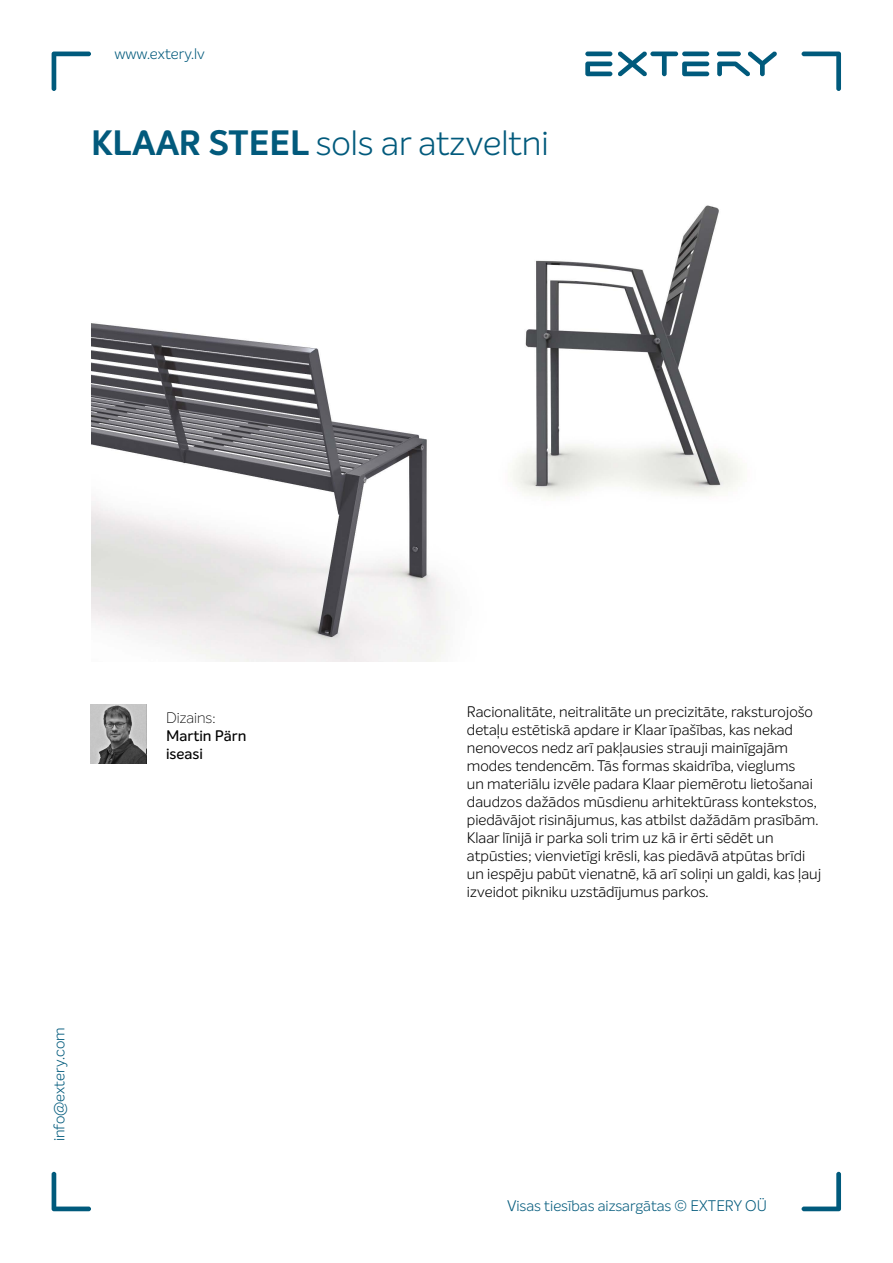
<style>
.page{position:relative;width:893px;height:1263px;background:#fff}
.page>*{position:absolute;margin:0;border:0;box-sizing:border-box;transform-origin:0 0}
.t1{font:300 34.5px "Intelo";color:#025a7c}
.t2{font:300 15px/18px "Intelo";color:#000}
.t3{font:300 15px "Intelo";color:#025a7c}
.t4{font:500 15px/18px "Intelo";color:#000}
.t5{font:300 15px "Intelo";color:#005a7c}
.t6{font:100 15px "Intelo";color:#000}
.s1{font-weight:700}
</style>
<div class="page">
<svg style="left:802px;top:52px;width:39px;height:39px"></svg>
<svg style="left:802px;top:1172px;width:39px;height:39px"></svg>
<svg style="left:52px;top:1172px;width:39px;height:39px"></svg>
<svg style="left:52px;top:52px;width:39px;height:39px"></svg>
<svg style="left:585px;top:51px;width:192px;height:26px"></svg>
<img style="left:90px;top:704px;width:56px;height:59px">
<img style="left:92px;top:205px;width:650px;height:456px">
<p class="t3" style="left:114px;top:45px;width:92px">www.extery.lv</p>
<h1 class="t1" style="left:91px;top:122px;width:459px"><span class="s1">KLAAR STEEL</span> sols ar atzveltni</h1>
<p class="t6" style="left:166px;top:708px;width:51px">Dizains:</p>
<p class="t4" style="left:166px;top:726px;width:82px">Martin Pärn iseasi</p>
<p class="t5" style="left:50px;top:1141px;width:116px;rotate:-90deg">info@extery.com</p>
<p class="t2" style="left:467px;top:702px;width:356px">Racionalitāte, neitralitāte un precizitāte, raksturojošo detaļu estētiskā apdare ir Klaar īpašības, kas nekad nenovecos nedz arī pakļausies strauji mainīgajām modes tendencēm. Tās formas skaidrība, vieglums<br>un materiālu izvēle padara Klaar piemērotu lietošanai daudzos dažādos mūsdienu arhitektūrass kontekstos, piedāvājot risinājumus, kas atbilst dažādām prasībām.<br>Klaar līnijā ir parka soli trim uz kā ir ērti sēdēt un atpūsties; vienvietīgi krēsli, kas piedāvā atpūtas brīdi un iespēju pabūt vienatnē, kā arī soliņi un galdi, kas ļauj izveidot pikniku uzstādījumus parkos.</p>
<p class="t3" style="left:507px;top:1196px;width:261px">Visas tiesības aizsargātas © EXTERY OÜ</p>
</div>
